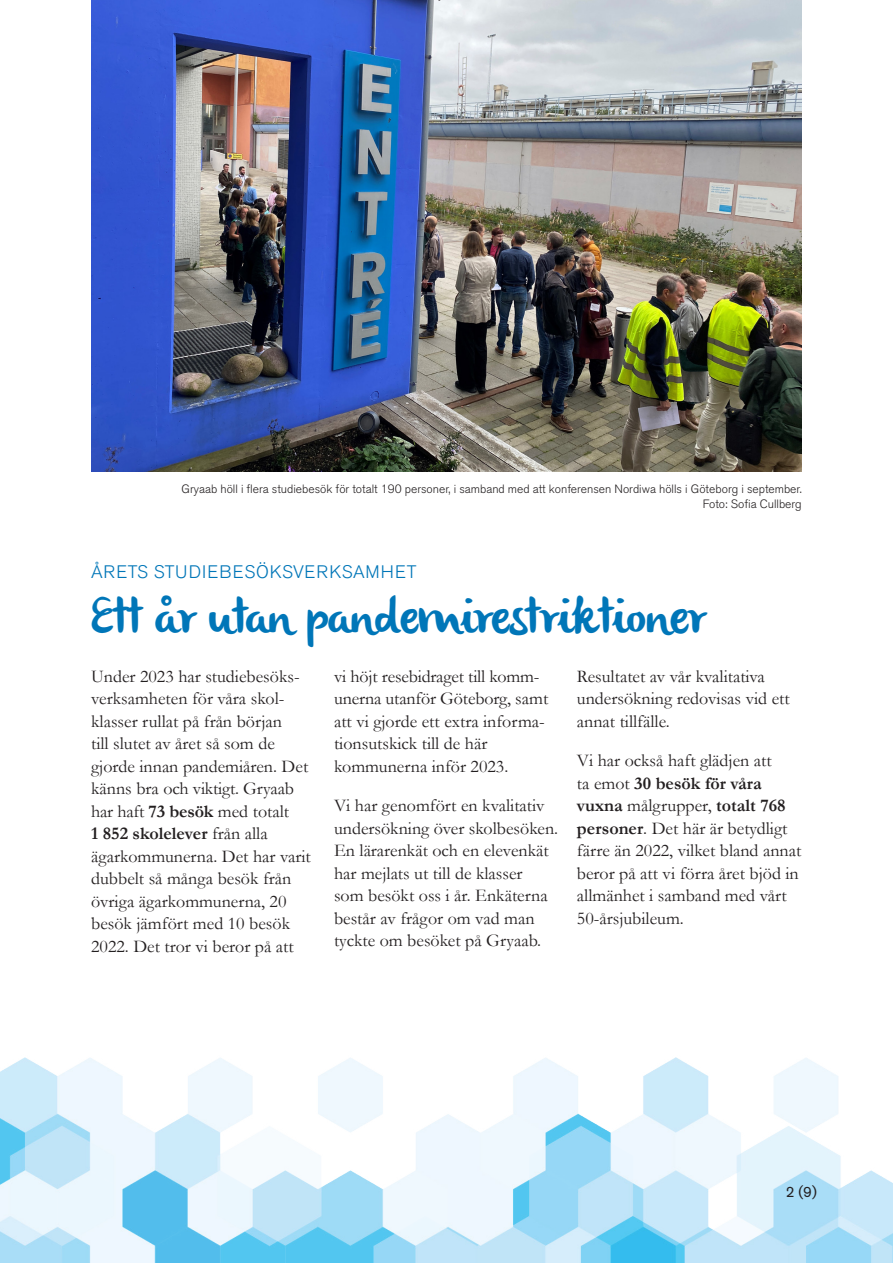
<style>
.page{position:relative;width:893px;height:1263px;background:#fff}
.page>*{position:absolute;margin:0;border:0;box-sizing:border-box;transform-origin:0 0}
.Havsblå_rubrik{font:49.5px "olivier";letter-spacing:-.01em;color:#0076b8}
.brödtext{font:18px/22.5px "Garamond";color:#231f20}
.Versal_oceanblå_överrubrik{font:300 18px "Akzidenz Grotesk BQ";letter-spacing:.03em;color:#0076b8}
.t1{font:15px "Akzidenz Grotesk BQ";color:#231f20}
.text_tabell{font:300 12px "Akzidenz Grotesk BQ";color:#231f20}
.s1{font-weight:700}
</style>
<div class="page">
<img style="left:0;top:1057px;width:893px;height:206px">
<img style="left:91px;top:0;width:710px;height:472px">
<p class="text_tabell" style="left:182px;top:482px;width:622px">Gryaab höll i flera studiebesök för totalt 190 personer, i samband med att konferensen Nordiwa hölls i Göteborg i september.</p>
<p class="text_tabell" style="left:703px;top:497px;width:100px">Foto: Sofia Cullberg</p>
<p class="Versal_oceanblå_överrubrik" style="left:91px;top:561px;width:327px">ÅRETS STUDIEBESÖKSVERKSAMHET</p>
<p class="Havsblå_rubrik" style="left:91px;top:588px;width:616px">Ett år utan pandemirestriktioner</p>
<p class="brödtext" style="left:91px;top:664px;width:221px">Under 2023 har studiebesöks&shy;verksamheten för våra skol&shy;klasser rullat på från början<br>till slutet av året så som de gjorde innan pandemiåren. Det känns bra och viktigt. Gryaab har haft <span class="s1">73 besök</span> med totalt<br><span class="s1">1 852 skolelever</span> från alla ägarkommunerna. Det har varit dubbelt så många besök från övriga ägarkommunerna, 20 besök jämfört med 10 besök<br>2022. Det tror vi beror på att</p>
<p class="brödtext" style="left:334px;top:664px;width:216px">vi höjt resebidraget till komm&shy;unerna utanför Göteborg, samt</p>
<p class="brödtext" style="left:334px;top:709px;width:212px">att vi gjorde ett extra informa&shy;tionsutskick till de här</p>
<p class="brödtext" style="left:334px;top:754px;width:176px">kommunerna inför 2023.</p>
<p class="brödtext" style="left:334px;top:794px;width:226px">Vi har genomfört en kvalitativ undersökning över skolbesöken.<br>En lärarenkät och en elevenkät har mejlats ut till de klasser<br>som besökt oss i år. Enkäterna består av frågor om vad man tyckte om besöket på Gryaab.</p>
<p class="brödtext" style="left:577px;top:664px;width:214px">Resultatet av vår kvalitativa undersökning redovisas vid ett annat tillfälle.</p>
<p class="brödtext" style="left:577px;top:749px;width:226px">Vi har också haft glädjen att<br>ta emot <span class="s1">30 besök för våra vuxna</span> målgrupper, <span class="s1">totalt 768 personer</span>. Det här är betydligt färre än 2022, vilket bland annat beror på att vi förra året bjöd in allmänhet i samband med vårt<br>50-årsjubileum.</p>
<p class="t1" style="left:786px;top:1183px;width:33px">2 (9)</p>
</div>
